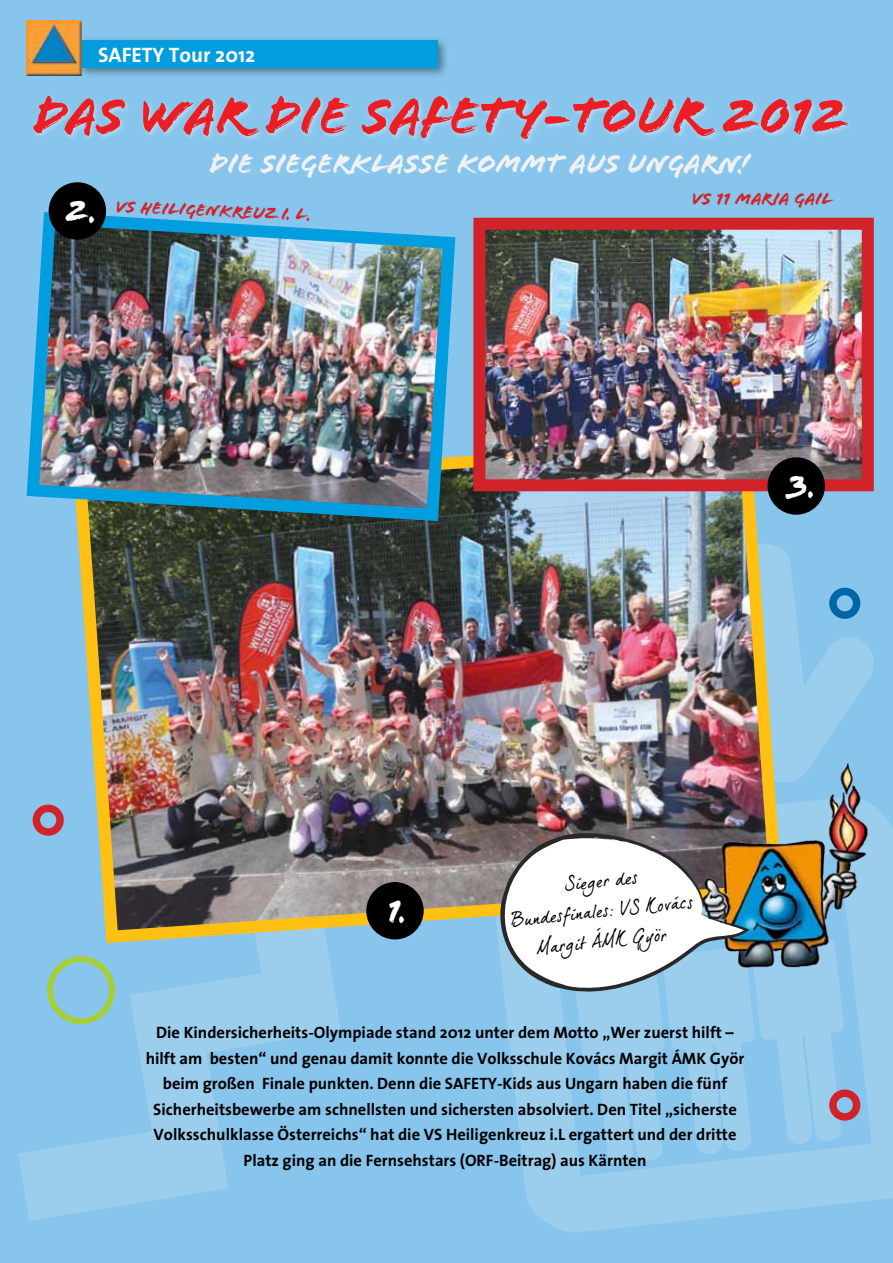
<style>
.page{position:relative;width:893px;height:1263px;background:#87c5ec}
.page>*{position:absolute;margin:0;border:0;box-sizing:border-box;transform-origin:0 0}
.t1{font:54px "Flood Std";color:#ed1d24}
.t2{font:34.5px "Flood Std";color:#fff}
.t3{font:28.5px "Flood Std";color:#f1f1f2}
.t4{font:700 21px "The Sans";color:#fff}
.t5{font:18px/30px "Dear Joe 5 CASUAL";color:#000;text-align:center}
.t6{font:18px "Flood Std";color:#d2232a}
.t7{font:700 16.5px/25.5px "The Sans";color:#000;text-align:center}
</style>
<div class="page">
<div style="left:31px;top:93px;width:823px;height:53px;background:#fff;opacity:.4"></div>
<img style="left:26px;top:207px;width:436px;height:289px">
<img style="left:486px;top:231px;width:375px;height:247px">
<div style="left:473px;top:218px;width:401px;height:273px;border:12px solid #d2232a"></div>
<div style="left:767px;top:457px;width:58px;height:58px;background:#000;border-radius:50%"></div>
<div style="left:49px;top:182px;width:57px;height:58px;background:#000;border-radius:50%"></div>
<div style="left:76px;top:35px;width:373px;height:44px;background:#000;opacity:.44"></div>
<div style="left:81px;top:40px;width:357px;height:28px;background:#009ede"></div>
<img style="left:26px;top:20px;width:56px;height:56px">
<img style="left:29px;top:496px;width:728px;height:529px">
<img style="left:458px;top:533px;width:410px;height:588px">
<p class="t4" style="left:98px;top:37px;width:159px">SAFETY Tour 2012</p>
<h1 class="t1" style="left:32px;top:84px;width:819px">DAS WAR DIE SAFETY-TOUR 2012</h1>
<h3 class="t3" style="left:209px;top:147px;width:542px">DIE SIEGERKLASSE KOMMT AUS UNGARN!</h3>
<h2 class="t2" style="left:64px;top:191px;width:34px">2.</h2>
<p class="t6" style="left:116px;top:197px;width:197px;rotate:2deg">VS HEILIGENKREUZ I. L.</p>
<p class="t6" style="left:692px;top:188px;width:142px">VS 11 MARIA GAIL</p>
<h2 class="t2" style="left:787px;top:466px;width:30px">3.</h2>
<h2 class="t2" style="left:388px;top:891px;width:21px">1.</h2>
<p class="t5" style="left:506px;top:875px;width:185px;rotate:-6deg">Sieger des<br>Bundesfinales: VS Kovács<br>Margit ÁMK Györ</p>
<p class="t7" style="left:146px;top:1019px;width:600px">Die Kindersicherheits-Olympiade stand 2012 unter dem Motto „Wer zuerst hilft – hilft am besten“ und genau damit konnte die Volksschule Kovács Margit ÁMK Györ beim großen Finale punkten. Denn die SAFETY-Kids aus Ungarn haben die fünf Sicherheitsbewerbe am schnellsten und sichersten absolviert. Den Titel „sicherste Volksschulklasse Österreichs“ hat die VS Heiligenkreuz i.L ergattert und der dritte Platz ging an die Fernsehstars (ORF-Beitrag) aus Kärnten</p>
</div>
